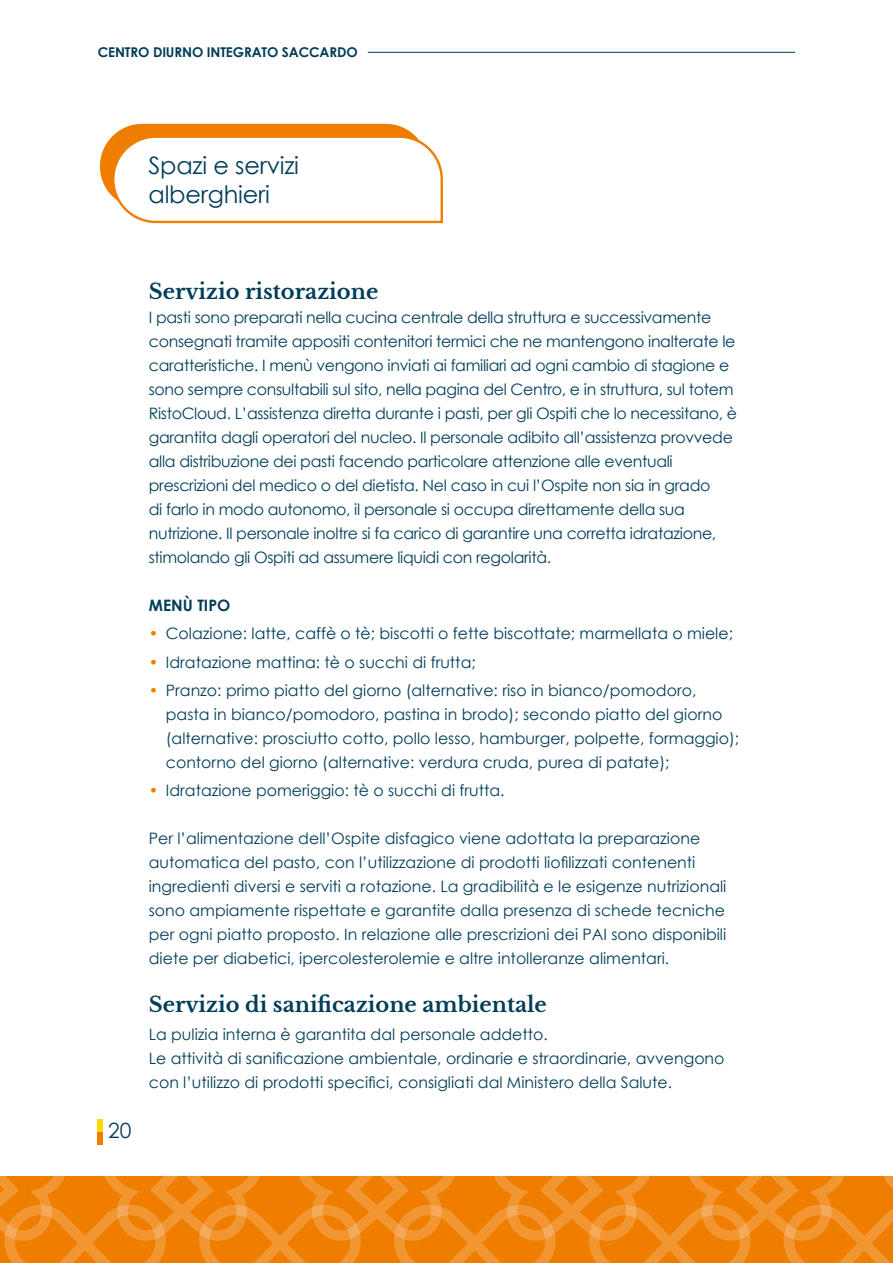
<style>
.page{position:relative;width:893px;height:1263px;background:#fff}
.page>*{position:absolute;margin:0;border:0;box-sizing:border-box;transform-origin:0 0}
.t1{font:24px/28.8px "Century Gothic";letter-spacing:-.01em;color:#003d58}
.t2{font:700 21px "Libre Baskerville";color:#003d58}
.t3{font:21px "Century Gothic";color:#003d58}
.t4{font:15.75px/24px "Century Gothic";color:#003d58}
.t5{font:15.75px/24px "Century Gothic";letter-spacing:-.02em;color:#003d58}
.t6{font:700 15.75px "Century Gothic";color:#003d58}
.t7{font:700 13.5px "Century Gothic";letter-spacing:-.01em;color:#003d58}
.s1{color:#ef7d00}
</style>
<div class="page">
<svg style="left:0;top:1176px;width:893px;height:87px;background:#f08613"></svg>
<div style="left:98px;top:1132px;width:5px;height:12px;background:#ef7d00"></div>
<div style="left:98px;top:1119px;width:5px;height:13px;background:#ffd600"></div>
<hr style="left:368px;top:52px;width:427px;height:1px;background:#003d58">
<svg style="left:100px;top:124px;width:343px;height:100px"></svg>
<p class="t7" style="left:98px;top:42px;width:261px">CENTRO DIURNO INTEGRATO SACCARDO</p>
<h1 class="t1" style="left:149px;top:150px;width:152px">Spazi e servizi alberghieri</h1>
<h2 class="t3" style="left:108px;top:1116px;width:25px">20</h2>
<h2 class="t2" style="left:149px;top:279px;width:231px">Servizio ristorazione</h2>
<p class="t5" style="left:149px;top:305px;width:590px">I pasti sono preparati nella cucina centrale della struttura e successivamente consegnati tramite appositi contenitori termici che ne mantengono inalterate le caratteristiche. I menù vengono inviati ai familiari ad ogni cambio di stagione e sono sempre consultabili sul sito, nella pagina del Centro, e in struttura, sul totem RistoCloud. L’assistenza diretta durante i pasti, per gli Ospiti che lo necessitano, è garantita dagli operatori del nucleo. Il personale adibito all’assistenza provvede alla distribuzione dei pasti facendo particolare attenzione alle eventuali prescrizioni del medico o del dietista. Nel caso in cui l’Ospite non sia in grado<br>di farlo in modo autonomo, il personale si occupa direttamente della sua nutrizione. Il personale inoltre si fa carico di garantire una corretta idratazione, stimolando gli Ospiti ad assumere liquidi con regolarità.</p>
<p class="t6" style="left:149px;top:593px;width:83px">MENÙ TIPO</p>
<p class="t4" style="left:149px;top:621px;width:586px"><span class="s1">•</span> Colazione: latte, caffè o tè; biscotti o fette biscottate; marmellata o miele;</p>
<p class="t4" style="left:149px;top:649px;width:328px"><span class="s1">•</span> Idratazione mattina: tè o succhi di frutta;</p>
<p class="t4" style="left:166px;top:678px;width:575px;text-indent:-17px"><span class="s1">•</span> Pranzo: primo piatto del giorno (alternative: riso in bianco/pomodoro, pasta in bianco/pomodoro, pastina in brodo); secondo piatto del giorno (alternative: prosciutto cotto, pollo lesso, hamburger, polpette, formaggio); contorno del giorno (alternative: verdura cruda, purea di patate);</p>
<p class="t4" style="left:149px;top:778px;width:357px"><span class="s1">•</span> Idratazione pomeriggio: tè o succhi di frutta.</p>
<p class="t4" style="left:149px;top:826px;width:579px">Per l’alimentazione dell’Ospite disfagico viene adottata la preparazione automatica del pasto, con l’utilizzazione di prodotti liofilizzati contenenti ingredienti diversi e serviti a rotazione. La gradibilità e le esigenze nutrizionali sono ampiamente rispettate e garantite dalla presenza di schede tecniche per ogni piatto proposto. In relazione alle prescrizioni dei PAI sono disponibili diete per diabetici, ipercolesterolemie e altre intolleranze alimentari.</p>
<h2 class="t2" style="left:149px;top:992px;width:400px">Servizio di sanificazione ambientale</h2>
<p class="t4" style="left:149px;top:1022px;width:577px">La pulizia interna è garantita dal personale addetto.<br>Le attività di sanificazione ambientale, ordinarie e straordinarie, avvengono con l’utilizzo di prodotti specifici, consigliati dal Ministero della Salute.</p>
</div>
